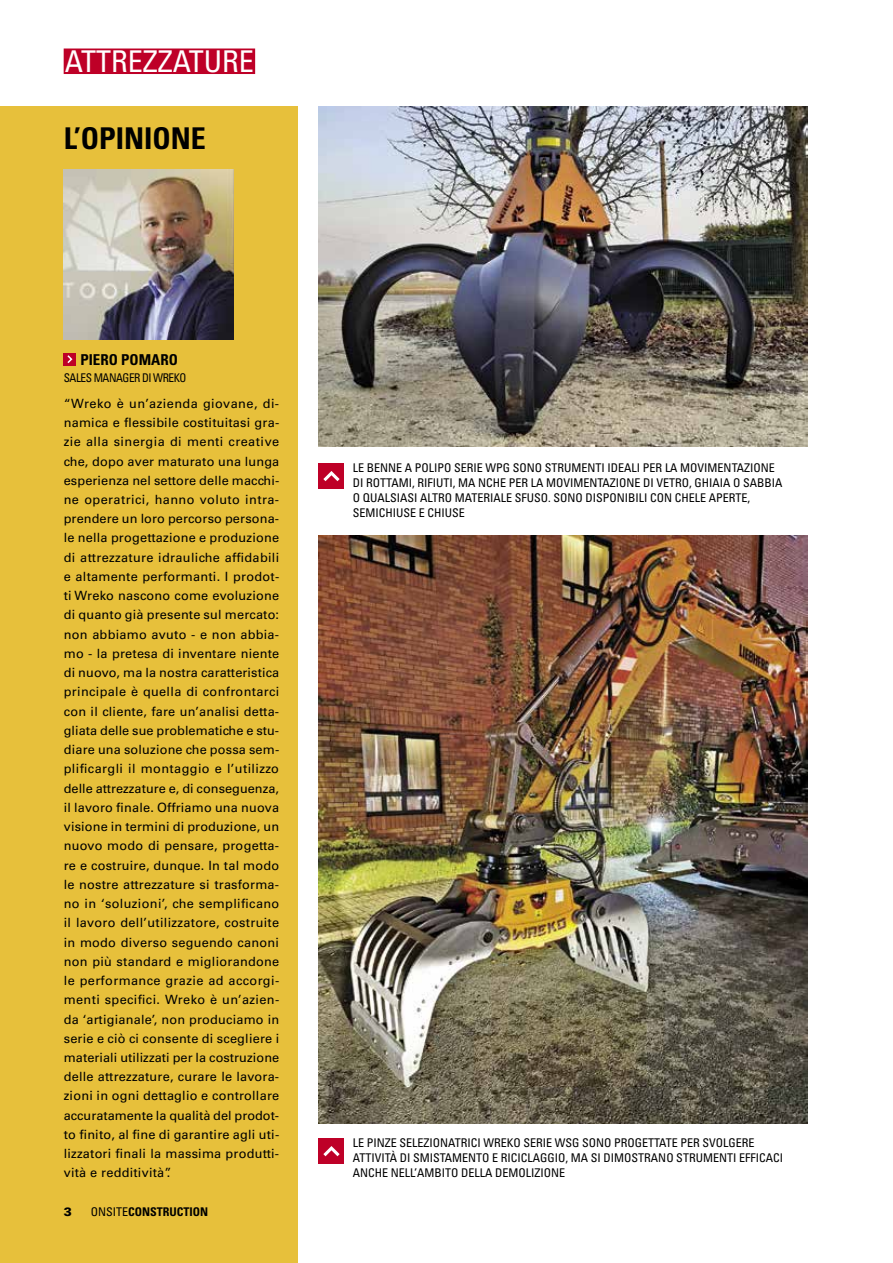
<style>
.page{position:relative;width:893px;height:1263px;background:#fff}
.page>*{position:absolute;margin:0;border:0;box-sizing:border-box;transform-origin:0 0}
.t1{font:condensed 30px "Univers LT Std";color:#fff}
.t2{font:700 condensed 30px "Univers LT Std";color:#000}
.t3{font:700 condensed 15px "Univers LT Std";color:#000}
.t4{font:12.75px/19.2px "Univers LT Std";letter-spacing:.015em;color:#000;text-align:justify}
.t5{font:condensed 12px/15px "Univers LT Std";color:#000}
.t6{font:condensed 12px "Univers LT Std";letter-spacing:-.04em;color:#000;scale:.94 1}
.t7{font:700 condensed 12px "Univers LT Std";color:#000}
.t8{font:900 12px "Univers LT Std";color:#000}
.s1{font-weight:400}
</style>
<div class="page">
<div style="left:0;top:106px;width:298px;height:1157px;background:#e7c03b"></div>
<div style="left:64px;top:49px;width:191px;height:25px;background:#be0027"></div>
<img style="left:64px;top:170px;width:170px;height:170px">
<div style="left:64px;top:353px;width:12px;height:12px;background:#be0027"></div>
<svg style="left:67px;top:355px;width:5px;height:8px"></svg>
<img style="left:319px;top:106px;width:489px;height:340px">
<div style="left:319px;top:463px;width:25px;height:26px;background:#be0027"></div>
<svg style="left:323px;top:471px;width:17px;height:10px"></svg>
<img style="left:319px;top:536px;width:489px;height:588px">
<div style="left:319px;top:1138px;width:25px;height:26px;background:#be0027"></div>
<svg style="left:323px;top:1146px;width:17px;height:10px"></svg>
<h1 class="t1" style="left:65px;top:43px;width:190px">ATTREZZATURE</h1>
<h1 class="t2" style="left:64px;top:120px;width:144px">L’OPINIONE</h1>
<p class="t3" style="left:80px;top:351px;width:99px">PIERO POMARO</p>
<p class="t6" style="left:64px;top:371px;width:132px">SALES MANAGER DI WREKO</p>
<p class="t4" style="left:64px;top:394px;width:217px">“Wreko è un’azienda giovane, di&shy;namica e flessibile costituitasi gra&shy;zie alla sinergia di menti creative che, dopo aver maturato una lunga esperienza nel settore delle macchi&shy;ne operatrici, hanno voluto intra&shy;prendere un loro percorso persona&shy;le nella progettazione e produzione di attrezzature idrauliche affidabili e altamente performanti. I prodot&shy;ti Wreko nascono come evoluzione di quanto già presente sul mercato: non abbiamo avuto - e non abbia&shy;mo - la pretesa di inventare niente di nuovo, ma la nostra caratteristica principale è quella di confrontarci con il cliente, fare un’analisi detta&shy;gliata delle sue problematiche e stu&shy;diare una soluzione che possa sem&shy;plificargli il montaggio e l’utilizzo delle attrezzature e, di conseguenza, il lavoro finale. Offriamo una nuova visione in termini di produzione, un nuovo modo di pensare, progetta&shy;re e costruire, dunque. In tal modo le nostre attrezzature si trasforma&shy;no in ‘soluzioni’, che semplificano il lavoro dell’utilizzatore, costruite in modo diverso seguendo canoni non più standard e migliorandone le performance grazie ad accorgi&shy;menti specifici. Wreko è un’azien&shy;da ‘artigianale’, non produciamo in serie e ciò ci consente di scegliere i materiali utilizzati per la costruzione delle attrezzature, curare le lavora&shy;zioni in ogni dettaglio e controllare accuratamente la qualità del prodot&shy;to finito, al fine di garantire agli uti&shy;lizzatori finali la massima produtti&shy;vità e redditività”.</p>
<p class="t8" style="left:64px;top:1204px;width:10px">3</p>
<p class="t7" style="left:91px;top:1204px;width:119px"><span class="s1">ONSITE</span>CONSTRUCTION</p>
<p class="t5" style="left:353px;top:460px;width:431px">LE BENNE A POLIPO SERIE WPG SONO STRUMENTI IDEALI PER LA MOVIMENTAZIONE DI ROTTAMI, RIFIUTI, MA NCHE PER LA MOVIMENTAZIONE DI VETRO, GHIAIA O SABBIA O QUALSIASI ALTRO MATERIALE SFUSO. SONO DISPONIBILI CON CHELE APERTE, SEMICHIUSE E CHIUSE</p>
<p class="t5" style="left:353px;top:1135px;width:432px">LE PINZE SELEZIONATRICI WREKO SERIE WSG SONO PROGETTATE PER SVOLGERE<br>ATTIVITÀ DI SMISTAMENTO E RICICLAGGIO, MA SI DIMOSTRANO STRUMENTI EFFICACI<br>ANCHE NELL’AMBITO DELLA DEMOLIZIONE</p>
</div>
